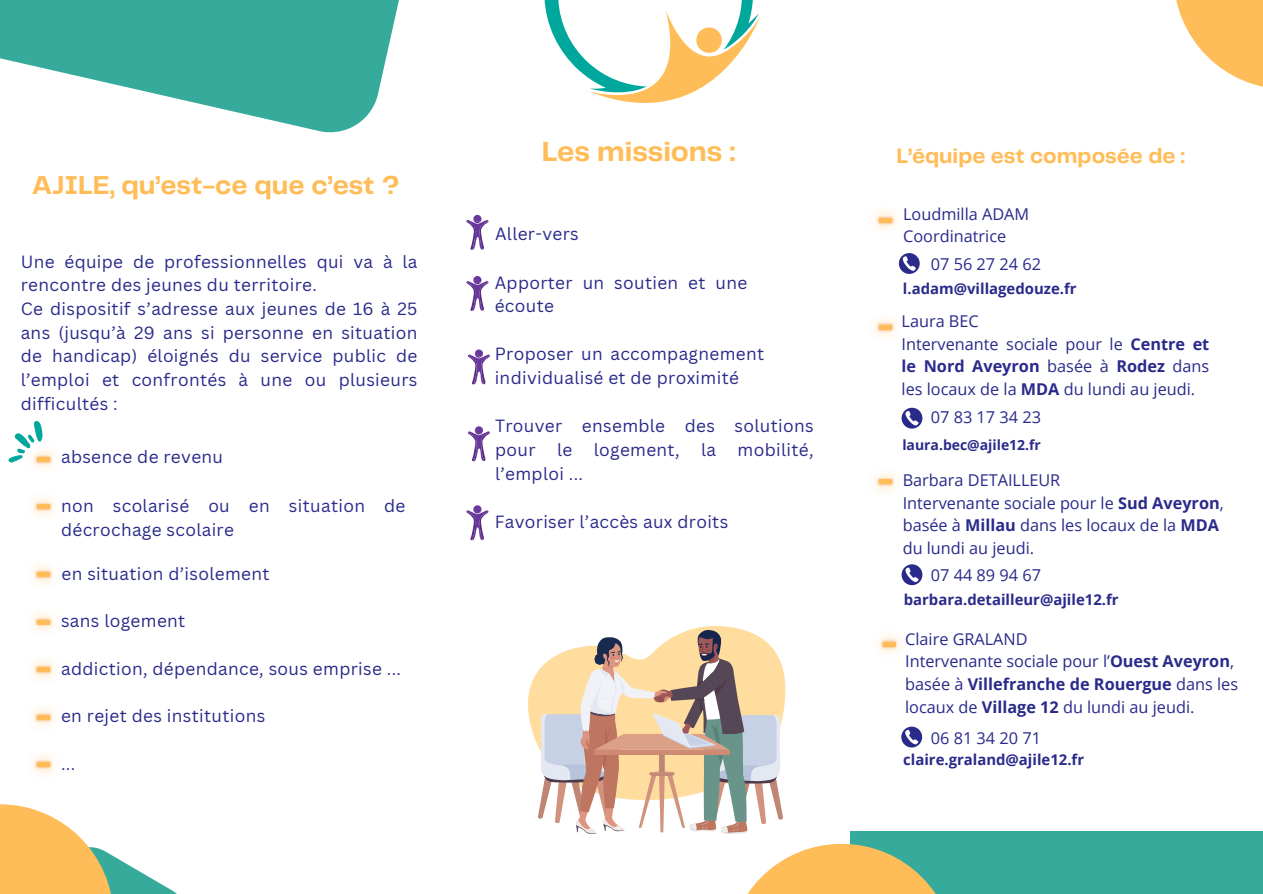
<style>
.page{position:relative;width:1263px;height:894px;background:#fff}
.page>*{position:absolute;margin:0;border:0;box-sizing:border-box;transform-origin:0 0}
.t1{font:700 28.8px "Telegraf";color:#ffbd59}
.t2{font:700 26.85px "Telegraf";color:#ffbd59}
.t3{font:700 21.6px "Telegraf";color:#ffbd59}
.t4{font:17.25px/23.7px "Canva Sans";letter-spacing:.02em;color:#2a2a8b}
.t5{font:16.35px "Open Sans";color:#2a2a8b}
.t6{font:16.2px/22.5px "Open Sans";color:#2a2a8b}
.t7{font:700 14.85px "Open Sans";color:#2a2a8b}
.t8{font:700 13.95px "Open Sans";color:#2a2a8b}
.s1{font-weight:700}
</style>
<div class="page">
<svg style="left:0;top:0;width:399px;height:132px;fill:#36ab9c"></svg>
<svg style="left:113px;top:856px;width:63px;height:37px"></svg>
<svg style="left:0;top:804px;width:113px;height:89px;fill:#ffbd59"></svg>
<div style="left:850px;top:831px;width:413px;height:62px;background:#36ab9c"></div>
<svg style="left:748px;top:843px;width:187px;height:50px;fill:#ffbd59"></svg>
<svg style="left:1176px;top:0;width:87px;height:87px;fill:#ffbd59"></svg>
<svg style="left:544px;top:0;width:217px;height:103px"></svg>
<svg style="left:466px;top:215px;width:22px;height:35px"></svg>
<svg style="left:466px;top:276px;width:22px;height:35px"></svg>
<svg style="left:467px;top:349px;width:23px;height:35px"></svg>
<svg style="left:467px;top:426px;width:23px;height:35px"></svg>
<svg style="left:466px;top:505px;width:22px;height:35px"></svg>
<svg style="left:528px;top:626px;width:258px;height:120px"></svg>
<svg style="left:538px;top:628px;width:245px;height:206px"></svg>
<img style="left:874px;top:210px;width:22px;height:20px">
<img style="left:877px;top:215px;width:17px;height:10px">
<hr style="left:879px;top:218px;width:13px;height:4px;background:#ffbd59">
<svg style="left:899px;top:253px;width:21px;height:21px"></svg>
<img style="left:874px;top:317px;width:22px;height:20px">
<img style="left:877px;top:323px;width:17px;height:9px">
<hr style="left:879px;top:325px;width:13px;height:4px;background:#ffbd59">
<svg style="left:902px;top:407px;width:20px;height:21px"></svg>
<img style="left:877px;top:477px;width:17px;height:9px">
<div style="left:879px;top:479px;width:13px;height:5px;background:#ffbd59"></div>
<img style="left:880px;top:639px;width:18px;height:10px">
<hr style="left:883px;top:642px;width:12px;height:4px;background:#ffbd59">
<svg style="left:901px;top:726px;width:21px;height:21px"></svg>
<svg style="left:902px;top:564px;width:20px;height:21px"></svg>
<svg style="left:8px;top:421px;width:35px;height:42px"></svg>
<img style="left:26px;top:445px;width:28px;height:24px">
<img style="left:35px;top:454px;width:17px;height:10px">
<hr style="left:37px;top:457px;width:13px;height:4px;background:#ffbd59">
<img style="left:32px;top:497px;width:22px;height:20px">
<img style="left:35px;top:502px;width:17px;height:9px">
<div style="left:37px;top:504px;width:13px;height:5px;background:#ffbd59"></div>
<img style="left:32px;top:565px;width:22px;height:20px">
<img style="left:35px;top:569px;width:17px;height:10px">
<hr style="left:37px;top:572px;width:13px;height:4px;background:#ffbd59">
<img style="left:32px;top:612px;width:22px;height:20px">
<img style="left:35px;top:617px;width:17px;height:9px">
<div style="left:37px;top:619px;width:13px;height:5px;background:#ffbd59"></div>
<img style="left:32px;top:660px;width:22px;height:20px">
<img style="left:35px;top:664px;width:17px;height:10px">
<hr style="left:37px;top:667px;width:13px;height:4px;background:#ffbd59">
<img style="left:32px;top:707px;width:22px;height:20px">
<img style="left:35px;top:712px;width:17px;height:9px">
<div style="left:37px;top:714px;width:13px;height:5px;background:#ffbd59"></div>
<img style="left:32px;top:755px;width:22px;height:20px">
<img style="left:35px;top:759px;width:17px;height:10px">
<hr style="left:37px;top:762px;width:13px;height:4px;background:#ffbd59">
<p class="t2" style="left:32px;top:173px;width:369px">AJILE, qu’est-ce que c’est ?</p>
<h3 class="t4" style="left:21px;top:249px;width:398px">Une équipe de professionnelles qui va à la rencontre des jeunes du territoire.<br>Ce dispositif s’adresse aux jeunes de 16 à 25 ans (jusqu’à 29 ans si personne en situation de handicap) éloignés du service public de l’emploi et confrontés à une ou plusieurs difficultés :</h3>
<h3 class="t4" style="left:61px;top:444px;width:164px">absence de revenu</h3>
<p class="t4" style="left:61px;top:493px;width:346px">non scolarisé ou en situation de décrochage scolaire</p>
<h3 class="t4" style="left:62px;top:561px;width:209px">en situation d’isolement</h3>
<p class="t4" style="left:61px;top:608px;width:126px">sans logement</p>
<h3 class="t4" style="left:61px;top:656px;width:342px">addiction, dépendance, sous emprise ...</h3>
<p class="t4" style="left:61px;top:703px;width:206px">en rejet des institutions</p>
<p class="t4" style="left:61px;top:751px;width:16px">...</p>
<h1 class="t1" style="left:542px;top:139px;width:195px">Les missions :</h1>
<p class="t3" style="left:896px;top:146px;width:290px">L’équipe est composée de :</p>
<p class="t4" style="left:495px;top:222px;width:85px">Aller-vers</p>
<h1 class="t4" style="left:495px;top:270px;width:254px">Apporter un soutien et une écoute</h1>
<h2 class="t4" style="left:495px;top:342px;width:271px">Proposer un accompagnement individualisé et de proximité</h2>
<p class="t4" style="left:495px;top:414px;width:320px">Trouver ensemble des solutions pour le</p>
<p class="t4" style="left:594px;top:437px;width:221px">logement, la mobilité,</p>
<p class="t4" style="left:495px;top:461px;width:90px">l’emploi ...</p>
<h3 class="t4" style="left:495px;top:509px;width:235px">Favoriser l’accès aux droits</h3>
<h3 class="t6" style="left:903px;top:202px;width:128px">Loudmilla ADAM<br>Coordinatrice</h3>
<p class="t5" style="left:931px;top:253px;width:112px">07 56 27 24 62</p>
<p class="t7" style="left:903px;top:278px;width:175px">l.adam@villagedouze.fr</p>
<h3 class="t6" style="left:902px;top:309px;width:79px">Laura BEC</h3>
<p class="t6" style="left:902px;top:332px;width:309px;text-align:justify">Intervenante sociale pour le <span class="s1">Centre et le Nord Aveyron</span> basée à <span class="s1">Rodez</span> dans les locaux de la <span class="s1">MDA</span> du lundi au jeudi.</p>
<p class="t5" style="left:931px;top:405px;width:112px">07 83 17 34 23</p>
<p class="t8" style="left:902px;top:435px;width:140px">laura.bec@ajile12.fr</p>
<h3 class="t6" style="left:903px;top:468px;width:323px">Barbara DETAILLEUR<br>Intervenante sociale pour le <span class="s1">Sud Aveyron</span>, basée à <span class="s1">Millau</span> dans les locaux de la <span class="s1">MDA </span>du lundi au jeudi.</h3>
<p class="t5" style="left:931px;top:563px;width:112px">07 44 89 94 67</p>
<h3 class="t7" style="left:904px;top:589px;width:216px">barbara.detailleur@ajile12.fr</h3>
<h3 class="t6" style="left:905px;top:627px;width:334px">Claire GRALAND<br>Intervenante sociale pour l’<span class="s1">Ouest Aveyron</span>, basée à <span class="s1">Villefranche de Rouergue</span> dans les locaux de <span class="s1">Village 12</span> du lundi au jeudi.</h3>
<h3 class="t5" style="left:931px;top:726px;width:112px">06 81 34 20 71</h3>
<p class="t7" style="left:903px;top:749px;width:182px">claire.graland@ajile12.fr</p>
</div>
